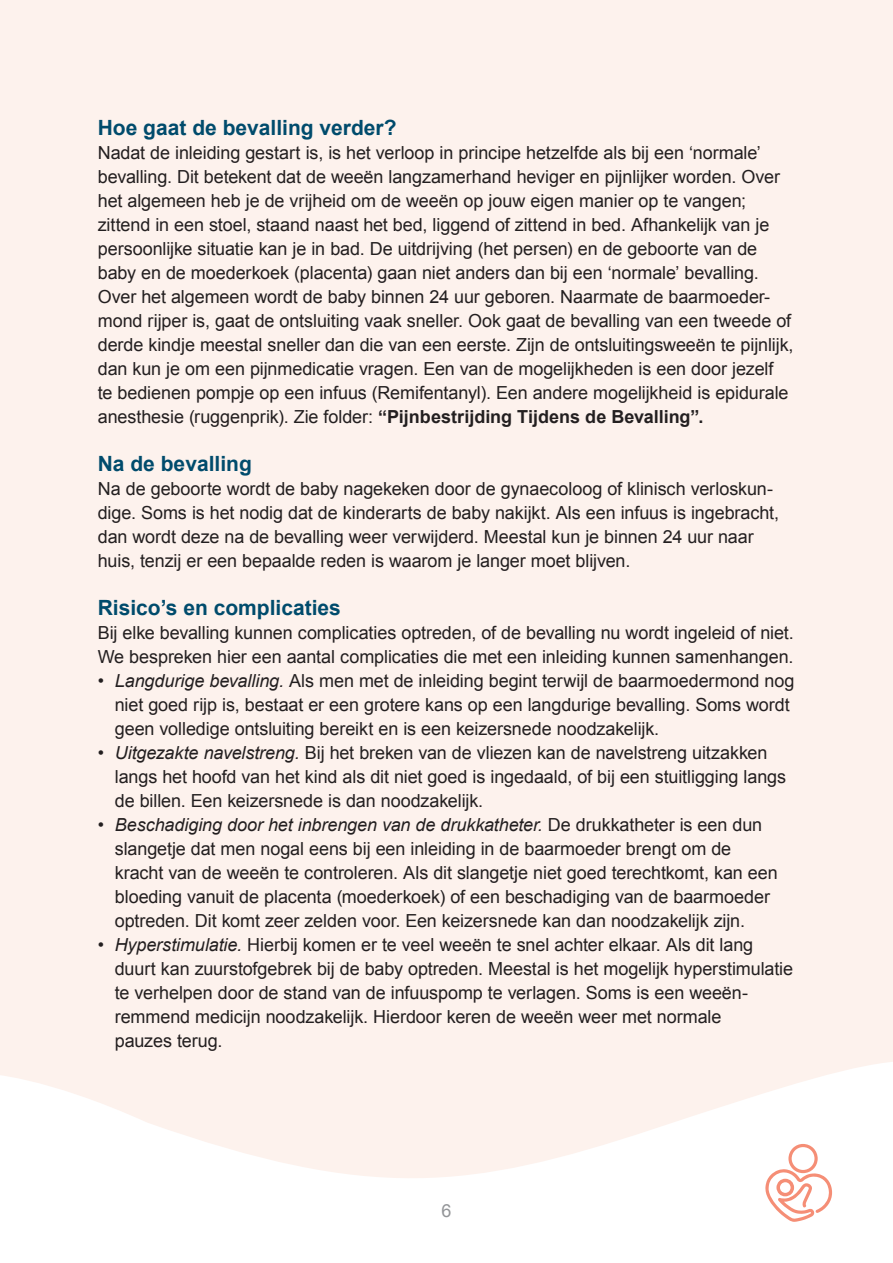
<style>
.page{position:relative;width:893px;height:1263px;background:#fff}
.page>*{position:absolute;margin:0;border:0;box-sizing:border-box;transform-origin:0 0}
.Titel_kopje{font:700 21px "Arial";color:#004b6c}
.Bodytekst{font:18px/24px "Arial";letter-spacing:-.005em;color:#231f20}
.t1{font:18px "Arial";color:#939598}
.s1{font-weight:700}
.s2{font-style:italic}
</style>
<div class="page">
<div style="left:0;top:0;width:893px;height:1193px;background:#fdf2ed"></div>
<svg style="left:765px;top:1144px;width:67px;height:78px"></svg>
<p class="Titel_kopje" style="left:98px;top:113px;width:300px">Hoe gaat de bevalling verder?</p>
<p class="Bodytekst" style="left:98px;top:140px;width:697px">Nadat de inleiding gestart is, is het verloop in principe hetzelfde als bij een ‘normale’ bevalling. Dit betekent dat de weeën langzamerhand heviger en pijnlijker worden. Over het algemeen heb je de vrijheid om de weeën op jouw eigen manier op te vangen; zittend in een stoel, staand naast het bed, liggend of zittend in bed. Afhankelijk van je persoonlijke situatie kan je in bad. De uitdrijving (het persen) en de geboorte van de baby en de moederkoek (placenta) gaan niet anders dan bij een ‘normale’ bevalling.<br>Over het algemeen wordt de baby binnen 24 uur geboren. Naarmate de baarmoeder&shy;mond rijper is, gaat de ontsluiting vaak sneller. Ook gaat de bevalling van een tweede of derde kindje meestal sneller dan die van een eerste. Zijn de ontsluitingsweeën te pijnlijk, dan kun je om een pijnmedicatie vragen. Een van de mogelijkheden is een door jezelf<br>te bedienen pompje op een infuus (Remifentanyl). Een andere mogelijkheid is epidurale anesthesie (ruggenprik). Zie folder: <span class="s1">“Pijnbestrijding Tijdens de Bevalling”.</span></p>
<p class="Titel_kopje" style="left:98px;top:449px;width:156px">Na de bevalling</p>
<p class="Bodytekst" style="left:98px;top:476px;width:683px">Na de geboorte wordt de baby nagekeken door de gynaecoloog of klinisch verloskun&shy;dige. Soms is het nodig dat de kinderarts de baby nakijkt. Als een infuus is ingebracht, dan wordt deze na de bevalling weer verwijderd. Meestal kun je binnen 24 uur naar huis, tenzij er een bepaalde reden is waarom je langer moet blijven.</p>
<p class="Titel_kopje" style="left:98px;top:593px;width:245px">Risico’s en complicaties</p>
<p class="Bodytekst" style="left:98px;top:620px;width:698px">Bij elke bevalling kunnen complicaties optreden, of de bevalling nu wordt ingeleid of niet.<br>We bespreken hier een aantal complicaties die met een inleiding kunnen samenhangen.</p>
<p class="Bodytekst" style="left:115px;top:668px;width:681px;text-indent:-17px">• <span class="s2">Langdurige bevalling.</span> Als men met de inleiding begint terwijl de baarmoedermond nog niet goed rijp is, bestaat er een grotere kans op een langdurige bevalling. Soms wordt geen volledige ontsluiting bereikt en is een keizersnede noodzakelijk.</p>
<p class="Bodytekst" style="left:115px;top:740px;width:673px;text-indent:-17px">• <span class="s2">Uitgezakte navelstreng.</span> Bij het breken van de vliezen kan de navelstreng uitzakken langs het hoofd van het kind als dit niet goed is ingedaald, of bij een stuitligging langs de billen. Een keizersnede is dan noodzakelijk.</p>
<p class="Bodytekst" style="left:115px;top:812px;width:664px;text-indent:-17px">• <span class="s2">Beschadiging door het inbrengen van de drukkatheter.</span> De drukkatheter is een dun slangetje dat men nogal eens bij een inleiding in de baarmoeder brengt om de kracht van de weeën te controleren. Als dit slangetje niet goed terechtkomt, kan een bloeding vanuit de placenta (moederkoek) of een beschadiging van de baarmoeder optreden. Dit komt zeer zelden voor. Een keizersnede kan dan noodzakelijk zijn.</p>
<p class="Bodytekst" style="left:115px;top:932px;width:680px;text-indent:-17px">• <span class="s2">Hyperstimulatie.</span> Hierbij komen er te veel weeën te snel achter elkaar. Als dit lang duurt kan zuurstofgebrek bij de baby optreden. Meestal is het mogelijk hyperstimulatie te verhelpen door de stand van de infuuspomp te verlagen. Soms is een weeën&shy;remmend medicijn noodzakelijk. Hierdoor keren de weeën weer met normale<br>pauzes terug.</p>
<p class="t1" style="left:441px;top:1198px;width:12px">6</p>
</div>
